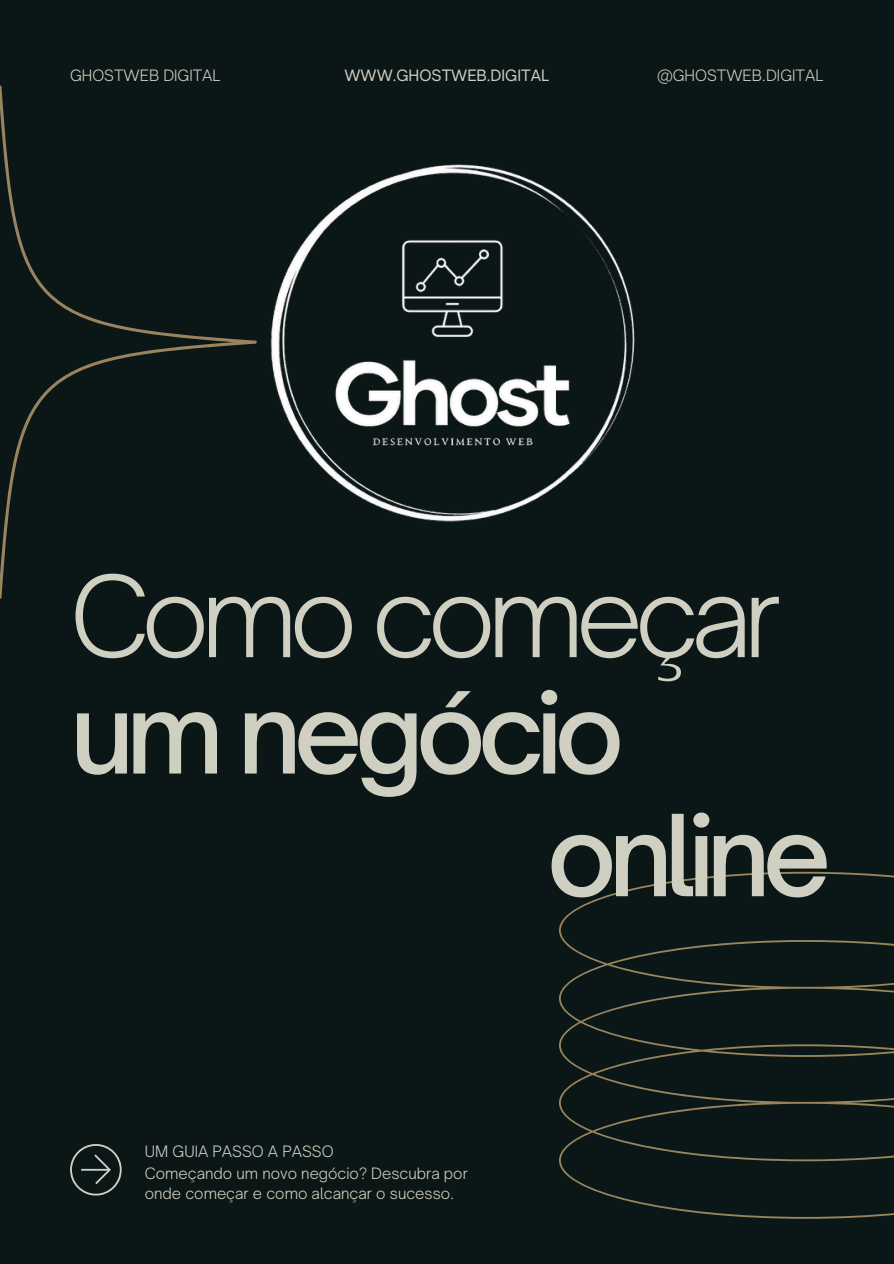
<style>
.page{position:relative;width:894px;height:1264px;background:#fff}
.page>*{position:absolute;margin:0;border:0;box-sizing:border-box;transform-origin:0 0}
.t1{font:500 108px/122.7px "Open Sauce One";letter-spacing:-.07em;color:#cfcfc2}
.t2{font:300 108px "Open Sauce One";letter-spacing:-.07em;color:#cfcfc2}
.t3{font:300 15px/20.2px "Open Sauce One";color:#cfcfc2}
.t4{font:15px "Open Sauce One";color:#cfcfc2}
</style>
<div class="page">
<div style="left:0;top:0;width:893px;height:1263px;background:#0b1616"></div>
<svg style="left:559px;top:871px;width:334px;height:347px"></svg>
<svg style="left:0;top:85px;width:253px;height:513px"></svg>
<svg style="left:70px;top:1144px;width:52px;height:51px"></svg>
<img style="left:253px;top:164px;width:382px;height:358px">
<p class="t3" style="left:70px;top:65px;width:152px">GHOSTWEB DIGITAL</p>
<h1 class="t4" style="left:344px;top:66px;width:206px">WWW.GHOSTWEB.DIGITAL</h1>
<p class="t3" style="left:656px;top:65px;width:167px">@GHOSTWEB.DIGITAL</p>
<h3 class="t2" style="left:70px;top:549px;width:712px">Como começar</h3>
<h3 class="t1" style="left:546px;top:671px;width:286px;text-indent:-476px">um negócio online</h3>
<p class="t3" style="left:145px;top:1141px;width:190px">UM GUIA PASSO A PASSO</p>
<h2 class="t3" style="left:145px;top:1162px;width:324px">Começando um novo negócio? Descubra por onde começar e como alcançar o sucesso.</h2>
</div>
